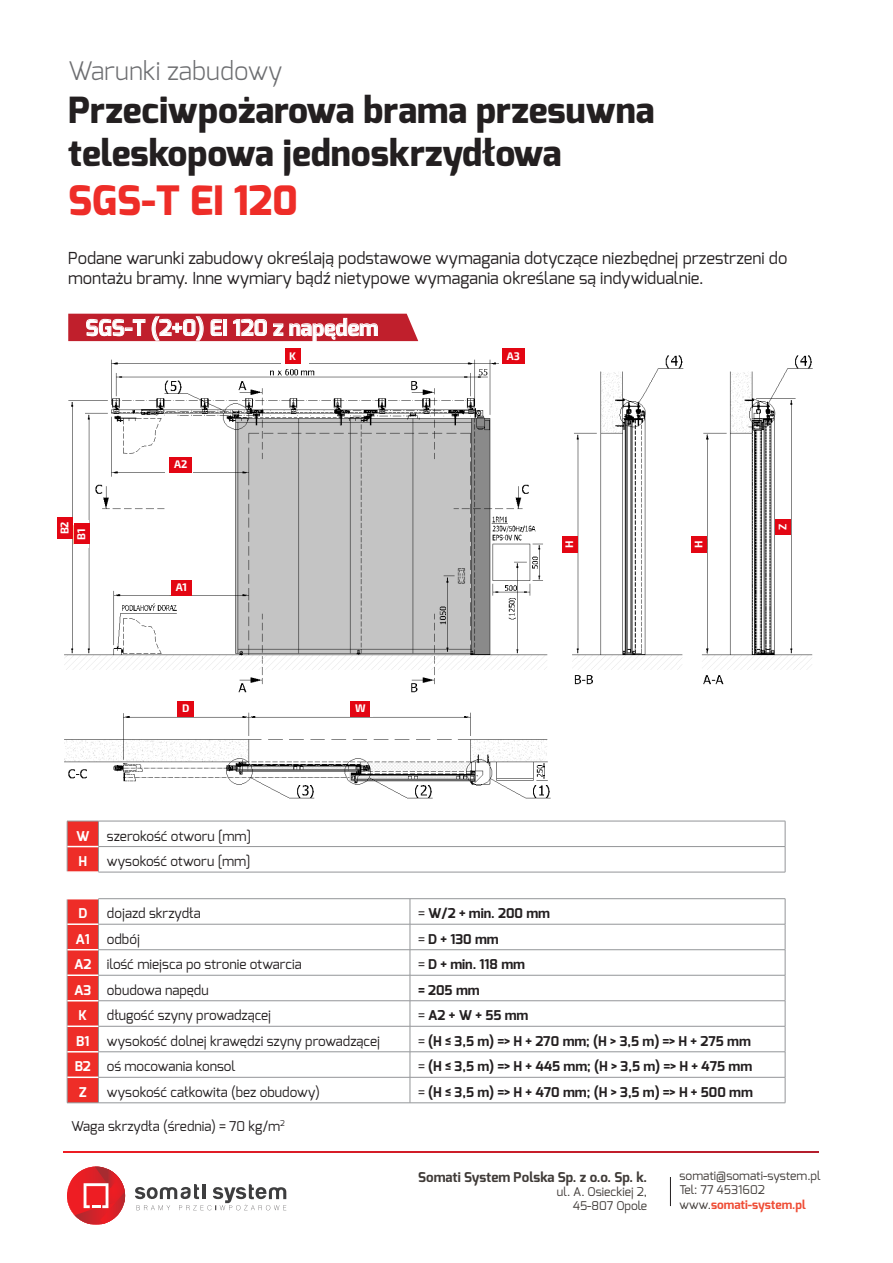
<style>
.page{position:relative;width:893px;height:1263px;background:#fff}
.page>*{position:absolute;margin:0;border:0;box-sizing:border-box;transform-origin:0 0}
.t1{font:800 40.5px "Exo";color:#ee2d28}
.t2{font:800 36px "Exo";color:#231f20}
.t3{font:300 25.5px "Exo";color:#6c6d70}
.t4{font:700 21.75px "Exo";color:#fff}
.t5{font:16.5px/19.8px "Exo";color:#231f20}
.t6{font:13.5px "Exo";color:#231f20}
.t7{font:700 13.5px "Exo";color:#231f20}
.t8{font:700 13.5px "Exo";color:#403b38}
.t9{font:700 13.5px "Exo";color:#fff}
.t10{font:12px "Exo";color:#403b38}
.t11{font:700 12px "Exo";color:#ef4c35}
.t12{font:700 10.8px/16.6px "Exo 2";color:#fff}
.s1{font-weight:400}
.s2{font-weight:400;color:#403b38}
</style>
<div class="page">
<img style="left:64px;top:355px;width:749px;height:518px">
<div style="left:281px;top:346px;width:28px;height:18px;background:#fff"></div>
<svg style="left:499px;top:348px;width:28px;height:16px"></svg>
<svg style="left:165px;top:455px;width:28px;height:18px"></svg>
<div style="left:54px;top:515px;width:18px;height:27px;background:#fff"></div>
<div style="left:74px;top:520px;width:15px;height:28px;background:#fff"></div>
<div style="left:167px;top:580px;width:28px;height:15px;background:#fff"></div>
<div style="left:178px;top:698px;width:17px;height:19px;background:#fff"></div>
<div style="left:350px;top:698px;width:23px;height:19px;background:#fff"></div>
<div style="left:559px;top:534px;width:18px;height:19px;background:#fff"></div>
<div style="left:688px;top:535px;width:19px;height:18px;background:#fff"></div>
<div style="left:775px;top:516px;width:15px;height:18px;background:#fff"></div>
<div style="left:285px;top:349px;width:16px;height:15px;background:#e30613"></div>
<div style="left:502px;top:349px;width:22px;height:15px;background:#e30613"></div>
<div style="left:170px;top:457px;width:22px;height:16px;background:#e30613"></div>
<div style="left:171px;top:580px;width:21px;height:15px;background:#e30613"></div>
<div style="left:177px;top:701px;width:17px;height:16px;background:#e30613"></div>
<div style="left:562px;top:536px;width:16px;height:17px;background:#e30613"></div>
<div style="left:691px;top:536px;width:16px;height:17px;background:#e30613"></div>
<div style="left:775px;top:519px;width:16px;height:16px;background:#e30613"></div>
<div style="left:350px;top:701px;width:20px;height:16px;background:#e30613"></div>
<div style="left:57px;top:517px;width:16px;height:22px;background:#e30613"></div>
<div style="left:74px;top:523px;width:15px;height:21px;background:#e30613"></div>
<hr style="left:98px;top:898px;width:312px;height:1px;background:#939598">
<hr style="left:410px;top:898px;width:375px;height:1px;background:#939598">
<hr style="left:98px;top:924px;width:312px;height:1px;background:#939598">
<hr style="left:410px;top:924px;width:375px;height:1px;background:#939598">
<hr style="left:98px;top:949px;width:312px;height:1px;background:#939598">
<hr style="left:410px;top:949px;width:375px;height:1px;background:#939598">
<hr style="left:98px;top:975px;width:312px;height:1px;background:#939598">
<hr style="left:410px;top:975px;width:375px;height:1px;background:#939598">
<hr style="left:98px;top:1000px;width:312px;height:1px;background:#939598">
<hr style="left:410px;top:1000px;width:375px;height:1px;background:#939598">
<hr style="left:98px;top:1026px;width:312px;height:1px;background:#939598">
<hr style="left:410px;top:1026px;width:375px;height:1px;background:#939598">
<hr style="left:98px;top:1051px;width:312px;height:1px;background:#939598">
<hr style="left:410px;top:1051px;width:375px;height:1px;background:#939598">
<hr style="left:98px;top:1077px;width:312px;height:1px;background:#939598">
<svg style="left:67px;top:899px;width:32px;height:203px;background:#e93530"></svg>
<hr style="left:410px;top:1077px;width:375px;height:1px;background:#939598">
<svg style="left:410px;top:899px;width:1px;height:203px"></svg>
<svg style="left:785px;top:899px;width:1px;height:203px"></svg>
<hr style="left:67px;top:1102px;width:31px;height:1px;background:#939598">
<hr style="left:98px;top:1102px;width:312px;height:1px;background:#939598">
<hr style="left:410px;top:1102px;width:375px;height:1px;background:#939598">
<hr style="left:67px;top:923px;width:31px;height:2px;background:#fff">
<hr style="left:67px;top:949px;width:31px;height:1px;background:#fff">
<hr style="left:67px;top:974px;width:31px;height:2px;background:#fff">
<hr style="left:67px;top:1000px;width:31px;height:1px;background:#fff">
<hr style="left:67px;top:1025px;width:31px;height:2px;background:#fff">
<hr style="left:67px;top:1051px;width:31px;height:1px;background:#fff">
<hr style="left:67px;top:1076px;width:31px;height:2px;background:#fff">
<svg style="left:670px;top:1177px;width:1px;height:29px"></svg>
<svg style="left:135px;top:1184px;width:151px;height:26px"></svg>
<svg style="left:67px;top:1166px;width:58px;height:59px"></svg>
<svg style="left:63px;top:1152px;width:755px;height:1px"></svg>
<svg style="left:68px;top:314px;width:350px;height:28px;background:#cc4a55"></svg>
<hr style="left:98px;top:821px;width:687px;height:1px;background:#939598">
<hr style="left:98px;top:846px;width:687px;height:1px;background:#939598">
<svg style="left:67px;top:821px;width:32px;height:51px;background:#e83631"></svg>
<svg style="left:785px;top:821px;width:1px;height:51px"></svg>
<hr style="left:98px;top:872px;width:687px;height:1px;background:#939598">
<hr style="left:67px;top:846px;width:31px;height:1px;background:#fff">
<hr style="left:67px;top:871px;width:31px;height:2px;background:#fff">
<p class="t3" style="left:68px;top:54px;width:216px">Warunki zabudowy</p>
<p class="t2" style="left:68px;top:87px;width:588px">Przeciwpożarowa brama przesuwna</p>
<p class="t2" style="left:68px;top:130px;width:495px">teleskopowa jednoskrzydłowa</p>
<p class="t1" style="left:68px;top:174px;width:231px">SGS-T EI 120</p>
<p class="t5" style="left:68px;top:248px;width:721px">Podane warunki zabudowy określają podstawowe wymagania dotyczące niezbędnej przestrzeni do montażu bramy. Inne wymiary bądź nietypowe wymagania określane są indywidualnie.</p>
<p class="t4" style="left:86px;top:314px;width:294px">SGS-T (2+0) EI 120 z napędem</p>
<p class="t12" style="left:57px;top:540px;width:20px;text-indent:5px;rotate:-90deg">B2<br>B1</p>
<p class="t12" style="left:174px;top:456px;width:15px">A2</p>
<p class="t12" style="left:176px;top:579px;width:13px">A1</p>
<p class="t12" style="left:182px;top:701px;width:9px">D</p>
<p class="t12" style="left:289px;top:348px;width:8px">K</p>
<p class="t12" style="left:507px;top:348px;width:15px">A3</p>
<p class="t12" style="left:355px;top:701px;width:12px">W</p>
<p class="t12" style="left:561px;top:548px;width:9px;rotate:-90deg">H</p>
<p class="t12" style="left:690px;top:548px;width:9px;rotate:-90deg">H</p>
<p class="t12" style="left:775px;top:530px;width:8px;rotate:-90deg">Z</p>
<p class="t9" style="left:76px;top:827px;width:15px">W</p>
<p class="t6" style="left:107px;top:827px;width:146px">szerokość otworu [mm]</p>
<p class="t9" style="left:79px;top:852px;width:10px">H</p>
<p class="t6" style="left:107px;top:852px;width:145px">wysokość otworu [mm]</p>
<p class="t9" style="left:78px;top:905px;width:10px">D</p>
<p class="t6" style="left:107px;top:905px;width:95px">dojazd skrzydła</p>
<p class="t7" style="left:418px;top:905px;width:133px"><span class="s1">=</span> W/2 + min. 200 mm</p>
<p class="t9" style="left:76px;top:930px;width:16px">A1</p>
<p class="t6" style="left:107px;top:930px;width:34px">odbój</p>
<p class="t7" style="left:418px;top:930px;width:82px"><span class="s1">=</span> D + 130 mm</p>
<p class="t9" style="left:74px;top:956px;width:19px">A2</p>
<p class="t6" style="left:107px;top:956px;width:196px">ilość miejsca po stronie otwarcia</p>
<p class="t7" style="left:418px;top:956px;width:108px"><span class="s1">=</span> D + min. 118 mm</p>
<p class="t9" style="left:74px;top:981px;width:19px">A3</p>
<p class="t6" style="left:107px;top:981px;width:103px">obudowa napędu</p>
<p class="t7" style="left:418px;top:981px;width:63px">= 205 mm</p>
<p class="t9" style="left:79px;top:1007px;width:10px">K</p>
<p class="t6" style="left:107px;top:1007px;width:166px">długość szyny prowadzącej</p>
<p class="t7" style="left:418px;top:1007px;width:111px"><span class="s1">=</span> A2 + W + 55 mm</p>
<p class="t9" style="left:76px;top:1032px;width:15px">B1</p>
<p class="t6" style="left:107px;top:1032px;width:275px">wysokość dolnej krawędzi szyny prowadzącej</p>
<p class="t7" style="left:418px;top:1032px;width:334px"><span class="s1">=</span> (H ≤ 3,5 m) =&gt; H + 270 mm; (H &gt; 3,5 m) =&gt; H + 275 mm</p>
<p class="t9" style="left:75px;top:1058px;width:18px">B2</p>
<p class="t6" style="left:107px;top:1058px;width:130px">oś mocowania konsol</p>
<p class="t7" style="left:418px;top:1058px;width:335px"><span class="s1">=</span> (H ≤ 3,5 m) =&gt; H + 445 mm; (H &gt; 3,5 m) =&gt; H + 475 mm</p>
<p class="t9" style="left:79px;top:1083px;width:9px">Z</p>
<p class="t6" style="left:107px;top:1083px;width:215px">wysokość całkowita (bez obudowy)</p>
<p class="t7" style="left:418px;top:1083px;width:336px"><span class="s1">=</span> (H ≤ 3,5 m) =&gt; H + 470 mm; (H &gt; 3,5 m) =&gt; H + 500 mm</p>
<p class="t6" style="left:71px;top:1117px;width:215px">Waga skrzydła (średnia) = 70 kg/m<sup>2</sup></p>
<p class="t8" style="left:418px;top:1168px;width:230px">Somati System Polska Sp. z o.o. Sp. k.</p>
<p class="t10" style="left:557px;top:1184px;width:92px">ul. A. Osieckiej 2,</p>
<p class="t10" style="left:573px;top:1198px;width:76px">45-807 Opole</p>
<p class="t10" style="left:679px;top:1168px;width:143px">somati@somati-system.pl</p>
<p class="t10" style="left:679px;top:1182px;width:87px">Tel: 77 4531602</p>
<p class="t11" style="left:679px;top:1197px;width:128px"><span class="s2">www.</span>somati-system.pl</p>
</div>
